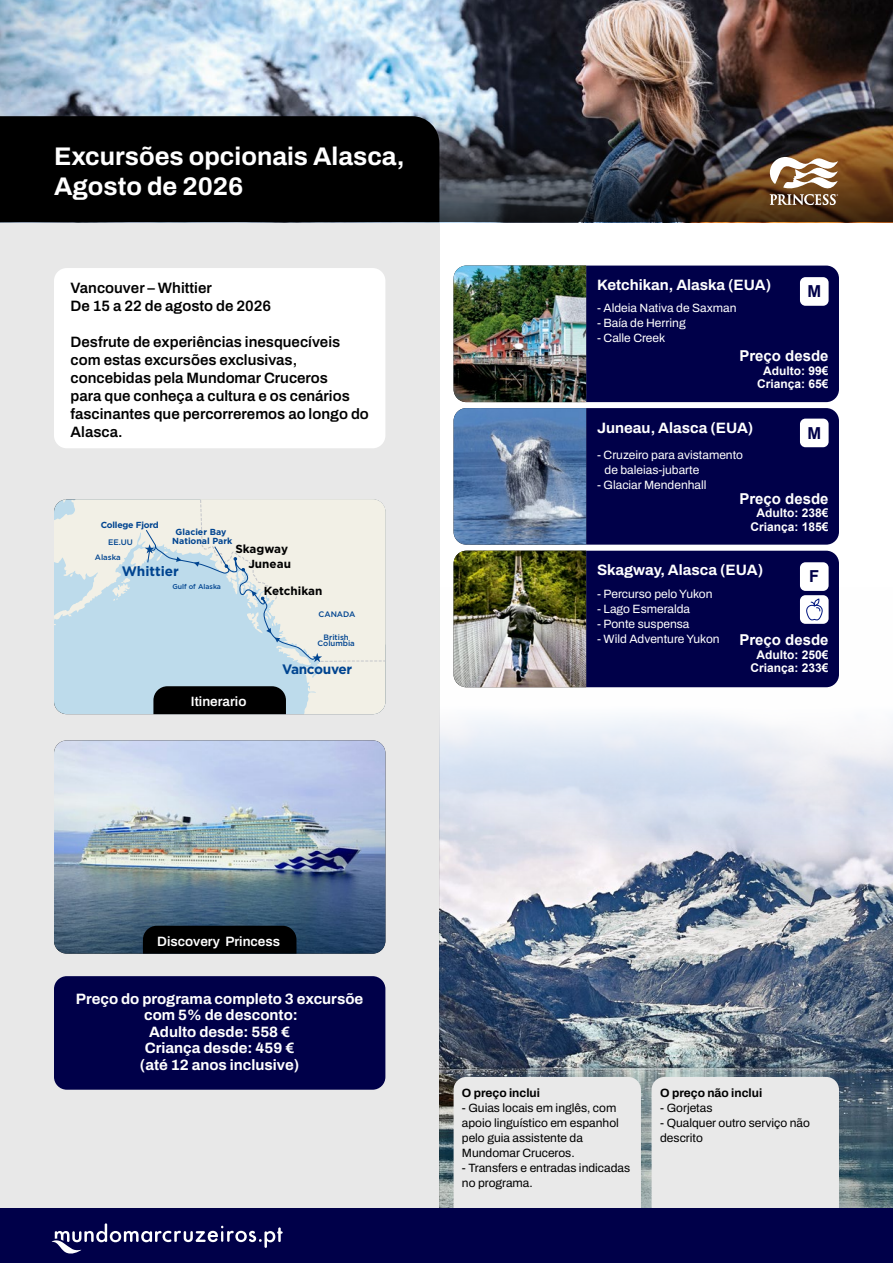
<style>
.page{position:relative;width:893px;height:1263px;background:#fff}
.page>*{position:absolute;margin:0;border:0;box-sizing:border-box;transform-origin:0 0}
.t1{font:700 25.5px/30px "Archivo";color:#fff}
.t2{font:700 16.5px "Arial";color:#000049}
.t3{font:600 15px/18px "Archivo";color:#000}
.t4{font:700 15px/16.5px "Archivo";color:#fff;text-align:center}
.t5{font:700 15px "Arial";color:#fff}
.t6{font:700 13.65px "Gotham";letter-spacing:-.025em;color:#004490}
.t7{font:700 13.65px "Gotham";color:#004490}
.t8{font:600 13.5px "Archivo";color:#fff}
.t9{font:12px/15px "Archivo";color:#fff}
.t10{font:12px/15px "Archivo";color:#000}
.t11{font:700 12px/13.5px "Arial";color:#fff;text-align:center}
.t12{font:700 12px "Archivo";color:#000}
.t13{font:700 11.7px/15px "Gotham";color:#000;text-align:right}
.t14{font:700 8.85px/8.9px "Gotham";color:#004490;text-align:center}
.t15{font:700 8.85px "Gotham";letter-spacing:-.025em;color:#004490}
.t16{font:500 7.95px "Gotham";color:#004490}
.t17{font:500 7.8px/6.3px "Gotham";color:#004490;text-align:center}
.t18{font:500 6.9px "Gotham";color:#004490}
</style>
<div class="page">
<img style="left:439px;top:587px;width:454px;height:622px">
<div style="left:454px;top:1077px;width:187px;height:180px;background:#e9e9e9;border-radius:13px"></div>
<div style="left:652px;top:1077px;width:187px;height:132px;background:#e9e9e9"></div>
<div style="left:0;top:222px;width:439px;height:987px;background:#e8e8e8"></div>
<div style="left:54px;top:268px;width:331px;height:180px;background:#fff;border-radius:13px"></div>
<img style="left:0;top:0;width:893px;height:102px">
<img style="left:0;top:102px;width:893px;height:120px">
<div style="left:0;top:116px;width:439px;height:106px;background:#000"></div>
<div style="left:54px;top:661px;width:58px;height:53px;background:#bddbeb"></div>
<svg style="left:54px;top:499px;width:58px;height:162px;fill:#bddbea"></svg>
<img style="left:54px;top:740px;width:331px;height:214px">
<div style="left:0;top:1209px;width:893px;height:54px;background:#000049"></div>
<svg style="left:770px;top:155px;width:68px;height:50px"></svg>
<div style="left:143px;top:926px;width:153px;height:28px;background:#000"></div>
<svg style="left:112px;top:499px;width:273px;height:215px"></svg>
<svg style="left:52px;top:1223px;width:231px;height:31px"></svg>
<div style="left:54px;top:976px;width:331px;height:114px;background:#000049;border-radius:13px"></div>
<div style="left:586px;top:266px;width:253px;height:136px;background:#000049"></div>
<img style="left:454px;top:266px;width:132px;height:136px">
<div style="left:586px;top:408px;width:253px;height:137px;background:#000049"></div>
<img style="left:454px;top:408px;width:132px;height:137px">
<div style="left:800px;top:277px;width:29px;height:29px;background:#fff;border-radius:5px"></div>
<div style="left:800px;top:419px;width:29px;height:28px;background:#fff;border-radius:5px"></div>
<img style="left:454px;top:551px;width:385px;height:136px">
<h1 class="t1" style="left:54px;top:142px;width:352px">Excursões opcionais Alasca,<br>Agosto de 2026</h1>
<p class="t3" style="left:71px;top:279px;width:202px">Vancouver – Whittier<br>De 15 a 22 de agosto de 2026</p>
<p class="t3" style="left:71px;top:333px;width:300px">Desfrute de experiências inesquecíveis com estas excursões exclusivas, concebidas pela Mundomar Cruceros<br>para que conheça a cultura e os cenários fascinantes que percorreremos ao longo do Alasca.</p>
<p class="t15" style="left:101px;top:519px;width:59px">College Fjord</p>
<p class="t7" style="left:122px;top:562px;width:59px">Whittier</p>
<p class="t14" style="left:172px;top:527px;width:61px">Glacier Bay<br>National Park</p>
<p class="t16" style="left:108px;top:537px;width:26px">EE.UU</p>
<p class="t13" style="left:235px;top:542px;width:57px">Skagway<br>Juneau</p>
<p class="t13" style="left:264px;top:583px;width:60px">Ketchikan</p>
<p class="t17" style="left:95px;top:554px;width:27px">Alaska</p>
<p class="t18" style="left:172px;top:582px;width:50px">Gulf of Alaska</p>
<p class="t16" style="left:318px;top:609px;width:38px">CANADA</p>
<p class="t17" style="left:318px;top:634px;width:39px">British<br>Columbia</p>
<p class="t8" style="left:191px;top:691px;width:57px">Itinerario</p>
<p class="t6" style="left:282px;top:660px;width:72px">Vancouver</p>
<p class="t4" style="left:597px;top:277px;width:176px">Ketchikan, Alaska (EUA)</p>
<p class="t9" style="left:597px;top:301px;width:141px">- Aldeia Nativa de Saxman</p>
<p class="t9" style="left:597px;top:316px;width:90px">- Baía de Herring</p>
<p class="t9" style="left:597px;top:331px;width:70px">- Calle Creek</p>
<p class="t5" style="left:739px;top:346px;width:91px">Preço desde</p>
<p class="t11" style="left:757px;top:364px;width:73px">Adulto: 99€<br>Criança: 65€</p>
<p class="t2" style="left:807px;top:281px;width:15px">M</p>
<p class="t4" style="left:597px;top:419px;width:158px">Juneau, Alasca (EUA)</p>
<p class="t9" style="left:605px;top:447px;width:140px;text-indent:-8px">- Cruzeiro para avistamento de baleias-jubarte</p>
<p class="t9" style="left:597px;top:477px;width:111px">- Glaciar Mendenhall</p>
<p class="t2" style="left:807px;top:422px;width:15px">M</p>
<p class="t5" style="left:739px;top:489px;width:91px">Preço desde</p>
<p class="t11" style="left:750px;top:507px;width:80px">Adulto: 238€<br>Criança: 185€</p>
<p class="t4" style="left:597px;top:562px;width:168px">Skagway, Alasca (EUA)</p>
<p class="t9" style="left:597px;top:586px;width:117px">- Percurso pelo Yukon</p>
<p class="t9" style="left:597px;top:601px;width:95px">- Lago Esmeralda</p>
<p class="t9" style="left:597px;top:616px;width:94px">- Ponte suspensa</p>
<p class="t9" style="left:597px;top:631px;width:124px">- Wild Adventure Yukon</p>
<p class="t2" style="left:809px;top:566px;width:12px">F</p>
<p class="t5" style="left:739px;top:630px;width:91px">Preço desde</p>
<p class="t11" style="left:750px;top:648px;width:80px">Adulto: 250€<br>Criança: 233€</p>
<p class="t8" style="left:157px;top:931px;width:124px">Discovery Princess</p>
<p class="t4" style="left:76px;top:990px;width:289px">Preço do programa completo 3 excursõe com 5% de desconto:<br>Adulto desde: 558 €<br>Criança desde: 459 €<br>(até 12 anos inclusive)</p>
<p class="t12" style="left:462px;top:1083px;width:80px">O preço inclui</p>
<p class="t10" style="left:462px;top:1100px;width:158px">- Guias locais em inglês, com apoio linguístico em espanhol pelo guia assistente da<br>Mundomar Cruceros.</p>
<p class="t10" style="left:462px;top:1160px;width:170px">- Transfers e entradas indicadas no programa.</p>
<p class="t12" style="left:660px;top:1083px;width:104px">O preço não inclui</p>
<p class="t10" style="left:660px;top:1100px;width:54px">- Gorjetas</p>
<p class="t10" style="left:660px;top:1115px;width:151px">- Qualquer outro serviço não descrito</p>
</div>
